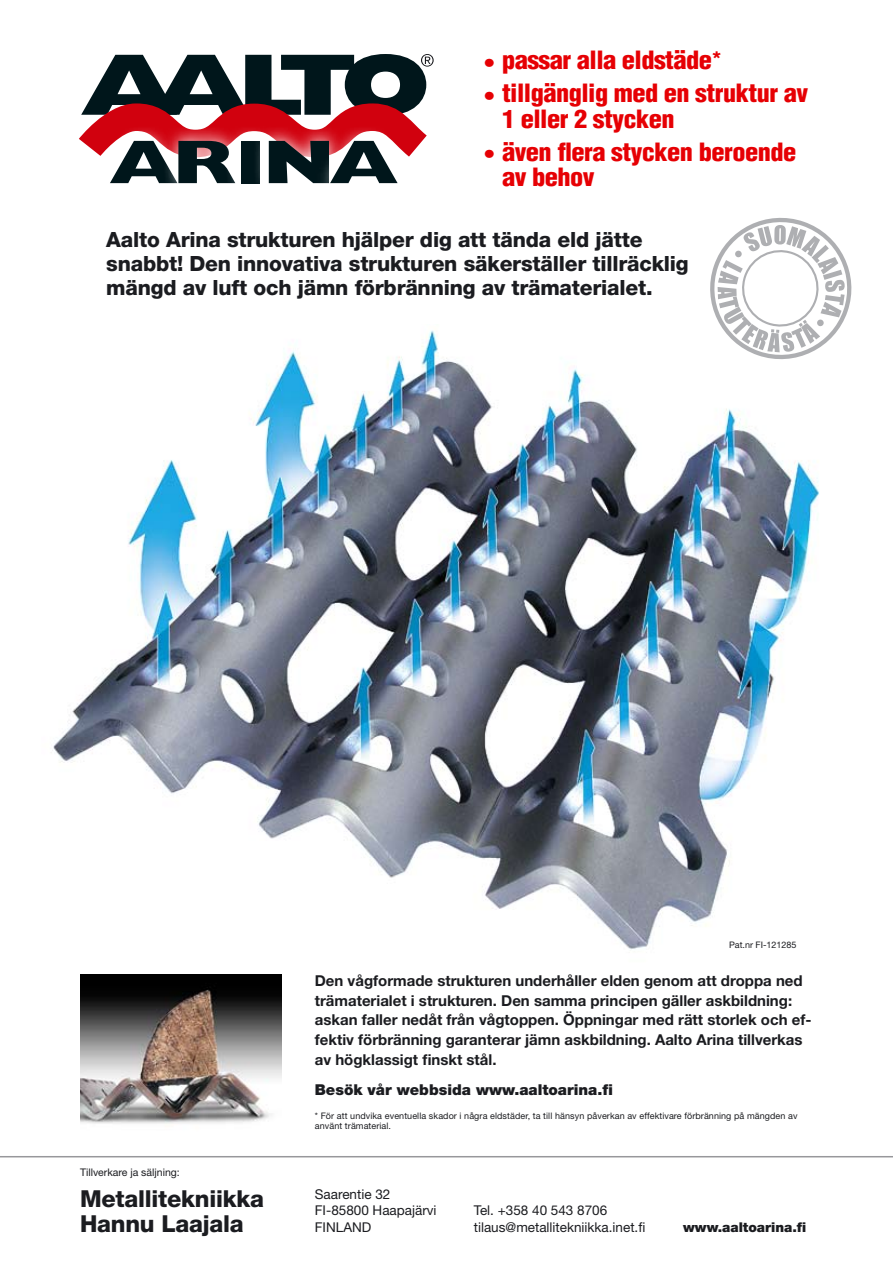
<style>
.page{position:relative;width:893px;height:1263px;background:#fff}
.page>*{position:absolute;margin:0;border:0;box-sizing:border-box;transform-origin:0 0}
.t1{font:900 condensed 24.6px/25.5px "Helvetica";letter-spacing:-.02em;color:#e60004;scale:1.08 1}
.t2{font:800 23.4px/24.5px "Helvetica Neue";letter-spacing:-.01em;color:#1b1c20}
.t3{font:800 21px/24px "Helvetica Neue";letter-spacing:-.01em;color:#1b1c20}
.t4{font:700 15px/19.5px "Helvetica Neue";color:#1b1c20}
.t5{font:900 15px "Helvetica Neue";color:#1b1c20}
.t6{font:13.5px/16.5px "Helvetica Neue";color:#1b1c20}
.t7{font:900 13.5px "Helvetica Neue";color:#1b1c20}
.t8{font:10.5px "Helvetica Neue";color:#1b1c20}
.t9{font:9px/10.5px "Helvetica Neue";letter-spacing:.01em;color:#1b1c20}
.s1{font-size:21.9px}
.s2{font-size:19.5px}
</style>
<div class="page">
<img style="left:52px;top:330px;width:768px;height:645px">
<img style="left:80px;top:975px;width:202px;height:149px">
<svg style="left:79px;top:54px;width:355px;height:130px"></svg>
<hr style="left:0;top:1156px;width:893px;height:1px;background:#97979b">
<svg style="left:704px;top:217px;width:148px;height:149px"></svg>
<div style="left:817px;top:319px;width:7px;height:7px;background:#aeafb2;border-radius:50%"></div>
<div style="left:735px;top:250px;width:7px;height:7px;background:#aeafb2;border-radius:50%"></div>
<h1 class="t1" style="left:484px;top:47px;width:222px"><span class="s1">•</span> passar alla eldstäde<span class="s2">*</span></h1>
<h1 class="t1" style="left:502px;top:80px;width:285px;text-indent:-18px"><span class="s1">•</span> tillgänglig med en struktur av<br>1 eller 2 stycken</h1>
<h1 class="t1" style="left:502px;top:139px;width:274px;text-indent:-18px"><span class="s1">•</span> även flera stycken beroende av behov</h1>
<h3 class="t3" style="left:106px;top:227px;width:584px">Aalto Arina strukturen hjälper dig att tända eld jätte snabbt! Den innovativa strukturen säkerställer tillräcklig mängd av luft och jämn förbränning av trämaterialet.</h3>
<p class="t9" style="left:729px;top:939px;width:69px">Pat.nr FI-121285</p>
<p class="t8" style="left:80px;top:1166px;width:101px">Tillverkare ja säljning:</p>
<h2 class="t2" style="left:80px;top:1186px;width:185px">Metallitekniikka<br>Hannu Laajala</h2>
<p class="t4" style="left:315px;top:971px;width:498px">Den vågformade strukturen underhåller elden genom att droppa ned trämaterialet i strukturen. Den samma principen gäller askbildning: askan faller nedåt från vågtoppen. Öppningar med rätt storlek och ef&shy;fektiv förbränning garanterar jämn askbildning. Aalto Arina tillverkas av högklassigt finskt stål.</p>
<p class="t5" style="left:315px;top:1080px;width:300px">Besök vår webbsida www.aaltoarina.fi</p>
<p class="t9" style="left:315px;top:1110px;width:484px">* För att undvika eventuella skador i några eldstäder, ta till hänsyn påverkan av effektivare förbränning på mängden av använt trämaterial.</p>
<p class="t6" style="left:315px;top:1186px;width:123px">Saarentie 32<br>FI-85800 Haapajärvi<br>FINLAND</p>
<p class="t6" style="left:474px;top:1202px;width:173px">Tel. +358 40 543 8706 tilaus@metallitekniikka.inet.fi</p>
<p class="t7" style="left:683px;top:1219px;width:125px">www.aaltoarina.fi</p>
</div>
